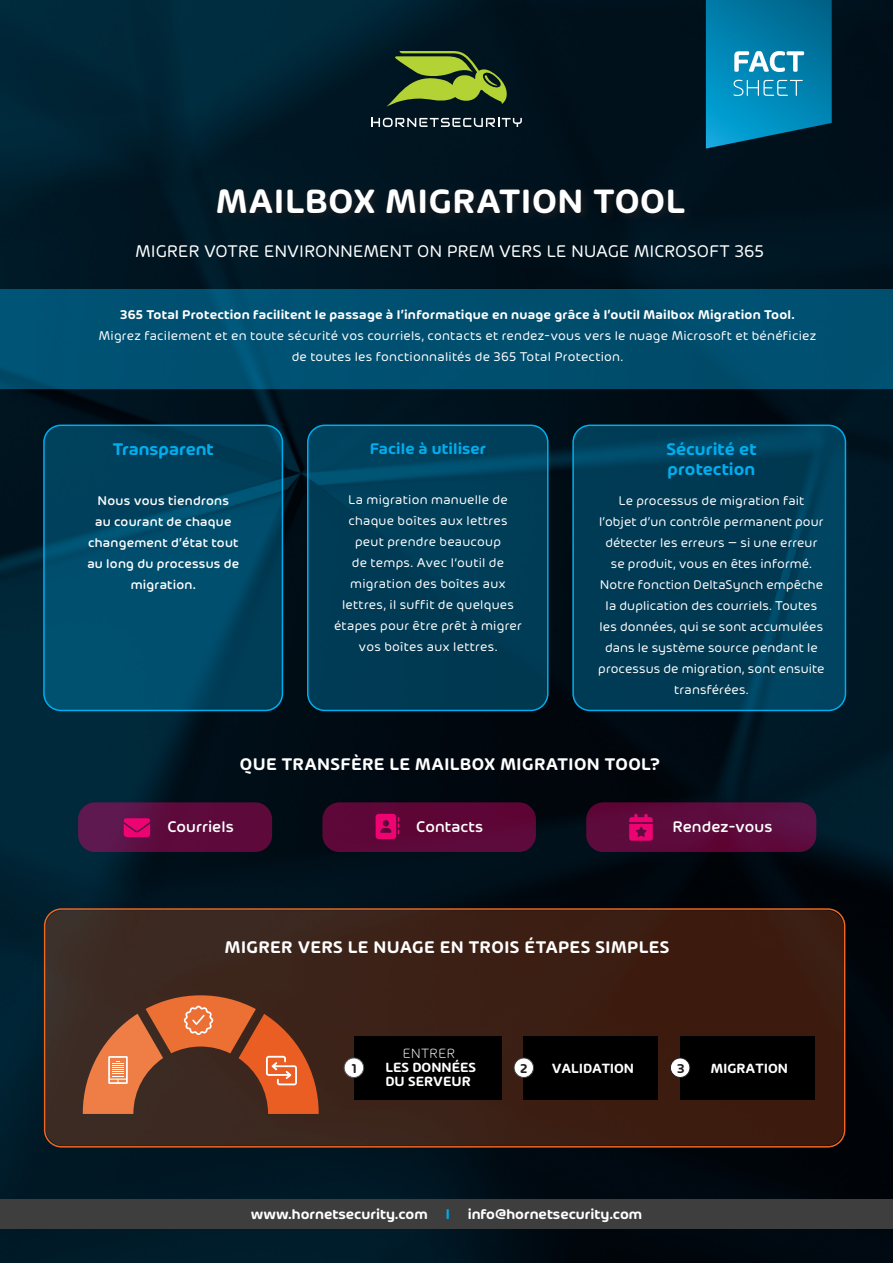
<style>
.page{position:relative;width:893px;height:1263px;background:#fff}
.page>*{position:absolute;margin:0;border:0;box-sizing:border-box;transform-origin:0 0}
.t1{font:600 36px "Hornet";letter-spacing:.01em;color:#fff}
.t2{font:600 18px "Hornet";letter-spacing:.015em;color:#fff}
.t3{font:18px "Hornet";letter-spacing:-.01em;color:#fff}
.t4{font:600 18px/19.5px "Hornet";letter-spacing:.005em;color:#00aeef}
.t5{font:500 16.5px "Hornet";letter-spacing:.005em;color:#fff}
.t6{font:600 16.5px "Hornet";letter-spacing:.01em;color:#00aeef}
.t7{font:600 15px "Hornet";color:#fff}
.t8{font:600 14.1px/13.8px "Hornet";color:#fff;text-align:center}
.t9{font:600 13.65px "Hornet";color:#231f20}
.t10{font:13.5px/21px "Hornet";letter-spacing:.015em;color:#fff;text-align:center}
.t11{font:500 13.5px/21px "Hornet";letter-spacing:.02em;color:#fff;text-align:center}
.s1{font-weight:600}
.s2{font-weight:300}
.s3{color:#00aeef}
</style>
<div class="page">
<img style="left:0;top:0;width:893px;height:1263px">
<div style="left:0;top:289px;width:893px;height:99px;background:#005071"></div>
<div style="left:213px;top:185px;width:481px;height:38px;background:#071720"></div>
<svg style="left:371px;top:118px;width:151px;height:9px"></svg>
<svg style="left:386px;top:51px;width:123px;height:56px;background:#566f29"></svg>
<svg style="left:706px;top:0;width:126px;height:149px;background:#0c7ea7"></svg>
<div style="left:0;top:1199px;width:893px;height:30px;background:#3e3e3f"></div>
<svg style="left:44px;top:425px;width:238px;height:285px;background:#004765"></svg>
<div style="left:308px;top:425px;width:240px;height:285px;background:#003c55;border-radius:17px"></div>
<svg style="left:573px;top:425px;width:272px;height:285px;background:#003d57"></svg>
<div style="left:43px;top:425px;width:240px;height:286px;border:2px solid #00aeef;border-radius:17px"></div>
<div style="left:78px;top:802px;width:194px;height:50px;background:linear-gradient(to right,#5d194f,#5d0434);border-radius:17px"></div>
<div style="left:322px;top:802px;width:214px;height:50px;background:#5d0738;border-radius:17px"></div>
<div style="left:586px;top:802px;width:230px;height:50px;background:#5d0b3d;border-radius:17px"></div>
<div style="left:307px;top:425px;width:242px;height:286px;border:2px solid #00aeef;border-radius:17px"></div>
<div style="left:572px;top:425px;width:274px;height:286px;border:2px solid #00aeef;border-radius:17px"></div>
<svg style="left:124px;top:818px;width:26px;height:19px"></svg>
<svg style="left:376px;top:814px;width:23px;height:25px"></svg>
<svg style="left:629px;top:814px;width:24px;height:27px"></svg>
<div style="left:46px;top:910px;width:798px;height:236px;background:linear-gradient(to right,#3c2c25,#3b180a);border-radius:17px"></div>
<div style="left:44px;top:908px;width:801px;height:239px;border:2px solid #f36621;border-radius:17px"></div>
<div style="left:354px;top:1037px;width:147px;height:63px;background:#000"></div>
<div style="left:344px;top:1058px;width:20px;height:19px;background:#fff;border-radius:50%"></div>
<div style="left:344px;top:1058px;width:20px;height:20px;border:1px solid #57585a;border-radius:50%"></div>
<div style="left:524px;top:1037px;width:134px;height:63px;background:#000"></div>
<div style="left:514px;top:1058px;width:20px;height:19px;background:#fff;border-radius:50%"></div>
<div style="left:514px;top:1058px;width:20px;height:20px;border:1px solid #3e3e3f;border-radius:50%"></div>
<div style="left:680px;top:1037px;width:134px;height:63px;background:#000"></div>
<div style="left:670px;top:1058px;width:20px;height:19px;background:#fff;border-radius:50%"></div>
<div style="left:670px;top:1058px;width:20px;height:20px;border:1px solid #231f20;border-radius:50%"></div>
<svg style="left:83px;top:995px;width:236px;height:119px;background:#934e2e"></svg>
<p class="t1" style="left:216px;top:175px;width:471px">MAILBOX MIGRATION TOOL</p>
<p class="t3" style="left:135px;top:238px;width:630px">MIGRER VOTRE ENVIRONNEMENT ON PREM VERS LE NUAGE MICROSOFT 365</p>
<p class="t10" style="left:99px;top:303px;width:719px"><span class="s1">365 Total Protection facilitent le passage à l’informatique en nuage grâce à l’outil Mailbox Migration Tool.<br></span>Migrez facilement et en toute sécurité vos courriels, contacts et rendez-vous vers le nuage Microsoft et bénéficiez de toutes les fonctionnalités de 365 Total Protection.</p>
<p class="t4" style="left:113px;top:438px;width:102px">Transparent</p>
<p class="t11" style="left:87px;top:489px;width:153px">Nous vous tiendrons<br>au courant de chaque changement d’état tout au long du processus de migration.</p>
<p class="t6" style="left:370px;top:437px;width:118px">Facile à utiliser</p>
<p class="t10" style="left:334px;top:488px;width:189px">La migration manuelle de chaque boîtes aux lettres peut prendre beaucoup<br>de temps. Avec l‘outil de migration des boîtes aux lettres, il suffit de quelques étapes pour être prêt à migrer vos boîtes aux lettres.</p>
<p class="t4" style="left:666px;top:438px;width:92px">Sécurité et protection</p>
<p class="t10" style="left:598px;top:489px;width:228px">Le processus de migration fait l’objet d’un contrôle permanent pour détecter les erreurs – si une erreur se produit, vous en êtes informé.<br>Notre fonction DeltaSynch empêche la duplication des courriels. Toutes les données, qui se sont accumulées dans le système source pendant le processus de migration, sont ensuite transférées.</p>
<p class="t2" style="left:240px;top:751px;width:422px">QUE TRANSFÈRE LE MAILBOX MIGRATION TOOL?</p>
<p class="t5" style="left:168px;top:815px;width:68px">Courriels</p>
<p class="t5" style="left:416px;top:815px;width:68px">Contacts</p>
<p class="t5" style="left:673px;top:815px;width:101px">Rendez-vous</p>
<p class="t2" style="left:225px;top:934px;width:446px">MIGRER VERS LE NUAGE EN TROIS ÉTAPES SIMPLES</p>
<p class="t8" style="left:385px;top:1045px;width:92px"><span class="s2">ENTRER<br></span>LES DONNÉES<br>DU SERVEUR</p>
<p class="t9" style="left:352px;top:1058px;width:7px">1</p>
<p class="t9" style="left:520px;top:1058px;width:9px">2</p>
<p class="t8" style="left:552px;top:1060px;width:84px">VALIDATION</p>
<p class="t9" style="left:677px;top:1058px;width:9px">3</p>
<p class="t8" style="left:711px;top:1060px;width:79px">MIGRATION</p>
<p class="t7" style="left:251px;top:1203px;width:393px">www.hornetsecurity.com <span class="s3">I</span> info@hornetsecurity.com</p>
</div>
